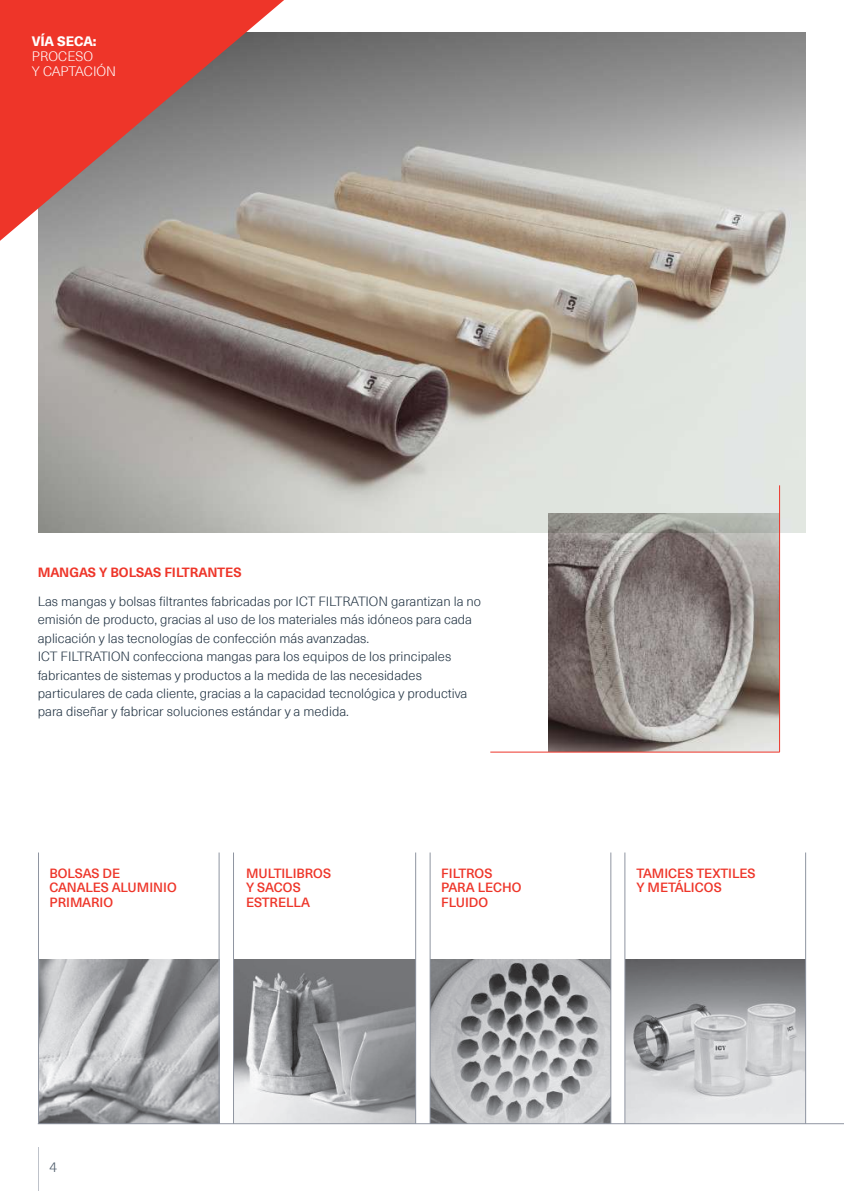
<style>
.page{position:relative;width:844px;height:1191px;background:#fff}
.page>*{position:absolute;margin:0;border:0;box-sizing:border-box;transform-origin:0 0}
.t1{font:300 14.17px "Neue Haas Unica Pro";color:#525f6e}
.t2{font:300 13.3px/15.4px "Neue Haas Unica Pro";color:#fff}
.t3{font:800 13.3px "Neue Haas Unica Pro";letter-spacing:-.02em;color:#fff}
.t4{font:300 13.12px/18.4px "Neue Haas Unica Pro";color:#223343}
.t5{font:500 13.12px/14.5px "Neue Haas Unica Pro";color:#ee3529}
.t6{font:700 13.12px "Neue Haas Unica Pro";letter-spacing:-.01em;color:#ee3529}
</style>
<div class="page">
<img style="left:625px;top:959px;width:180px;height:164px">
<hr style="left:624px;top:852px;width:1px;height:271px;background:#8f95a1">
<hr style="left:805px;top:852px;width:1px;height:271px;background:#8f95a1">
<img style="left:38px;top:33px;width:767px;height:499px">
<img style="left:548px;top:514px;width:231px;height:238px">
<img style="left:39px;top:959px;width:180px;height:164px">
<hr style="left:219px;top:852px;width:1px;height:271px;background:#8f95a1">
<hr style="left:38px;top:852px;width:1px;height:271px;background:#8f95a1">
<img style="left:234px;top:959px;width:181px;height:164px">
<hr style="left:415px;top:852px;width:1px;height:271px;background:#8f95a1">
<hr style="left:233px;top:852px;width:1px;height:271px;background:#8f95a1">
<img style="left:430px;top:959px;width:180px;height:164px">
<hr style="left:610px;top:852px;width:1px;height:271px;background:#8f95a1">
<hr style="left:429px;top:852px;width:1px;height:271px;background:#8f95a1">
<hr style="left:38px;top:1123px;width:805px;height:1px;background:#8f95a1">
<hr style="left:38px;top:1147px;width:1px;height:44px;background:#bec2ca">
<hr style="left:490px;top:752px;width:289px;height:1px;background:#ee3529">
<hr style="left:779px;top:485px;width:1px;height:267px;background:#ee3529">
<svg style="left:0;top:0;width:284px;height:241px;background:#a79d97"></svg>
<svg style="left:0;top:0;width:265px;height:225px;background:#c45a53"></svg>
<p class="t3" style="left:32px;top:33px;width:66px">VÍA SECA:</p>
<p class="t2" style="left:32px;top:49px;width:86px">PROCESO<br>Y CAPTACIÓN</p>
<p class="t6" style="left:38px;top:565px;width:205px">MANGAS Y BOLSAS FILTRANTES</p>
<p class="t4" style="left:38px;top:592px;width:444px">Las mangas y bolsas filtrantes fabricadas por ICT FILTRATION garantizan la no emisión de producto, gracias al uso de los materiales más idóneos para cada aplicación y las tecnologías de confección más avanzadas.<br>ICT FILTRATION confecciona mangas para los equipos de los principales fabricantes de sistemas y productos a la medida de las necesidades particulares de cada cliente, gracias a la capacidad tecnológica y productiva para diseñar y fabricar soluciones estándar y a medida.</p>
<p class="t5" style="left:49px;top:865px;width:129px">BOLSAS DE<br>CANALES ALUMINIO<br>PRIMARIO</p>
<p class="t5" style="left:246px;top:865px;width:87px">MULTILIBROS<br>Y SACOS<br>ESTRELLA</p>
<p class="t5" style="left:441px;top:865px;width:82px">FILTROS<br>PARA LECHO<br>FLUIDO</p>
<p class="t1" style="left:49px;top:1159px;width:9px">4</p>
<p class="t5" style="left:636px;top:865px;width:121px">TAMICES TEXTILES<br>Y METÁLICOS</p>
</div>
